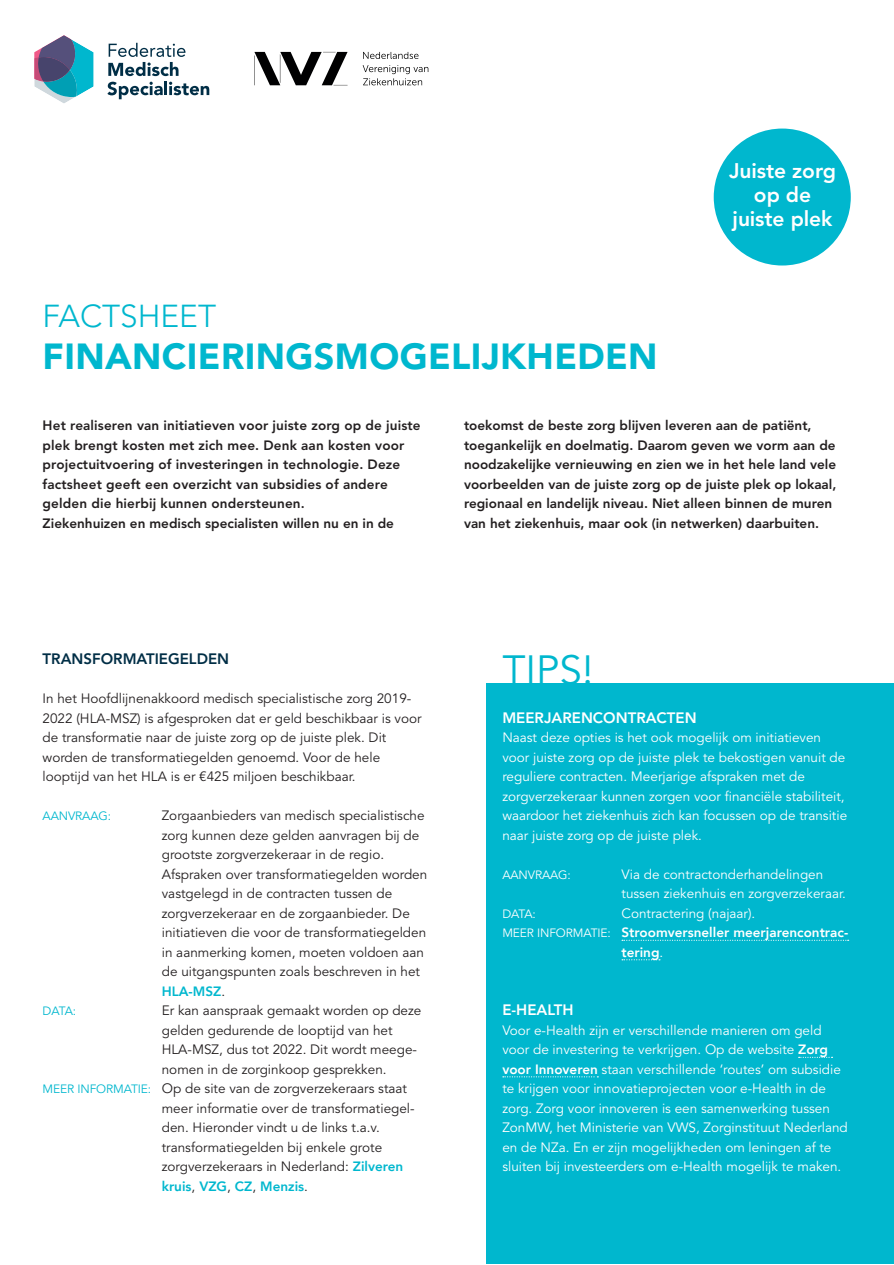
<style>
.page{position:relative;width:894px;height:1265px;background:#fff}
.page>*{position:absolute;margin:0;border:0;box-sizing:border-box;transform-origin:0 0}
.platte_tekst{font:40.5px "Avenir LT Std";color:#00b7ce}
.hoofdstuk_titel{font:900 36px "Avenir LT Std";letter-spacing:.01em;color:#00b7ce}
.hoofdstuk_titel-2{font:300 31.5px "Avenir LT Std";color:#00b7ce}
.hoofdstuk_titel-3{font:800 21px/24px "Avenir LT Std";letter-spacing:-.005em;color:#fff;text-align:center}
.flits_titel{font:800 15px "Avenir LT Std";color:#fff}
.flits_titel-2{font:800 15px "Avenir LT Std";color:#002e46}
.platte_tekst-2{font:13.5px/19.5px "Avenir LT Std";color:#231f20}
.platte_tekst-3{font:13.5px/19.5px "Avenir LT Std";color:#fff}
.platte_tekst-4{font:800 13.5px/19.5px "Avenir LT Std";color:#231f20}
.platte_tekst-5{font:800 13.5px/19.5px "Avenir";color:#fff}
.platte_tekst-6{font:12px "Avenir LT Std";letter-spacing:-.01em;color:#00b7ce}
.platte_tekst-7{font:12px "Avenir LT Std";letter-spacing:-.01em;color:#fff}
.s1{font-family:"Avenir";font-weight:800;color:#00b7ce}
.s2{font-size:12px;color:#00b7ce}
.s3{font-family:"Avenir LT Std";font-weight:400;font-size:12px}
.s4{font-family:"Avenir LT Std";font-weight:400}
.s5{font-family:"Avenir";font-weight:800}
</style>
<div class="page">
<div style="left:713px;top:129px;width:137px;height:136px;background:#00b7ce;border-radius:50%"></div>
<svg style="left:108px;top:43px;width:77px;height:33px"></svg>
<svg style="left:107px;top:82px;width:56px;height:17px"></svg>
<hr style="left:164px;top:81px;width:3px;height:14px;background:#002e46">
<svg style="left:169px;top:82px;width:40px;height:13px"></svg>
<svg style="left:34px;top:35px;width:60px;height:68px"></svg>
<svg style="left:254px;top:52px;width:93px;height:34px"></svg>
<svg style="left:363px;top:52px;width:55px;height:7px"></svg>
<svg style="left:362px;top:65px;width:66px;height:20px"></svg>
<div style="left:486px;top:683px;width:407px;height:581px;background:#00b7ce"></div>
<svg style="left:621px;top:939px;width:227px;height:2px"></svg>
<svg style="left:621px;top:959px;width:38px;height:1px"></svg>
<svg style="left:798px;top:1056px;width:34px;height:2px"></svg>
<svg style="left:502px;top:1076px;width:96px;height:1px"></svg>
<p class="hoofdstuk_titel-2" style="left:43px;top:298px;width:175px">FACTSHEET</p>
<p class="hoofdstuk_titel" style="left:43px;top:335px;width:616px">FINANCIERINGSMOGELIJKHEDEN</p>
<p class="hoofdstuk_titel-3" style="left:728px;top:158px;width:108px">Juiste zorg op de</p>
<p class="hoofdstuk_titel-3" style="left:732px;top:206px;width:101px">juiste plek</p>
<p class="platte_tekst-4" style="left:43px;top:416px;width:379px">Het realiseren van initiatieven voor juiste zorg op de juiste plek brengt kosten met zich mee. Denk aan kosten voor projectuitvoering of investeringen in technologie. Deze factsheet geeft een overzicht van subsidies of andere gelden die hierbij kunnen ondersteunen.</p>
<p class="platte_tekst-4" style="left:43px;top:513px;width:353px">Ziekenhuizen en medisch specialisten willen nu en in de</p>
<p class="platte_tekst-4" style="left:464px;top:416px;width:373px">toekomst de beste zorg blijven leveren aan de patiënt, toegankelijk en doelmatig. Daarom geven we vorm aan de noodzakelijke vernieuwing en zien we in het hele land vele voorbeelden van de juiste zorg op de juiste plek op lokaal, regionaal en landelijk niveau. Niet alleen binnen de muren van het ziekenhuis, maar ook (in netwerken) daarbuiten.</p>
<p class="flits_titel-2" style="left:43px;top:650px;width:188px">TRANSFORMATIEGELDEN</p>
<p class="platte_tekst-2" style="left:43px;top:689px;width:380px">In het Hoofdlijnenakkoord medisch specialistische zorg 2019- 2022 (HLA-MSZ) is afgesproken dat er geld beschikbaar is voor de transformatie naar de juiste zorg op de juiste plek. Dit worden de transformatiegelden genoemd. Voor de hele looptijd van het HLA is er €425 miljoen beschikbaar.</p>
<p class="platte_tekst-6" style="left:43px;top:809px;width:70px">AANVRAAG:</p>
<p class="platte_tekst-2" style="left:162px;top:806px;width:267px">Zorgaanbieders van medisch specialistische zorg kunnen deze gelden aanvragen bij de grootste zorgverzekeraar in de regio.<br>Afspraken over transformatiegelden worden vastgelegd in de contracten tussen de zorgverzekeraar en de zorgaanbieder. De initiatieven die voor de transformatiegelden in aanmerking komen, moeten voldoen aan de uitgangspunten zoals beschreven in het <span class="s1">HLA-MSZ</span>.</p>
<p class="platte_tekst-6" style="left:43px;top:1004px;width:35px">DATA:</p>
<p class="platte_tekst-2" style="left:162px;top:1001px;width:261px">Er kan aanspraak gemaakt worden op deze gelden gedurende de looptijd van het HLA-MSZ, dus tot 2022. Dit wordt meege&shy;nomen in de zorginkoop gesprekken.</p>
<p class="platte_tekst-2" style="left:162px;top:1079px;width:254px;text-indent:-119px"><span class="s2">MEER INFORMATIE:</span> Op de site van de zorgverzekeraars staat meer informatie over de transformatiegel&shy;den. Hieronder vindt u de links t.a.v. transformatiegelden bij enkele grote zorgverzekeraars in Nederland: <span class="s1">Zilveren kruis</span>, <span class="s1">VZG</span>, <span class="s1">CZ</span>, <span class="s1">Menzis</span>.</p>
<p class="platte_tekst" style="left:502px;top:646px;width:92px">TIPS!</p>
<p class="flits_titel" style="left:502px;top:708px;width:196px">MEERJARENCONTRACTEN</p>
<p class="platte_tekst-3" style="left:502px;top:728px;width:346px">Naast deze opties is het ook mogelijk om initiatieven voor juiste zorg op de juiste plek te bekostigen vanuit de reguliere contracten. Meerjarige afspraken met de zorgverzekeraar kunnen zorgen voor financiële stabiliteit, waardoor het ziekenhuis zich kan focussen op de transitie naar juiste zorg op de juiste plek.</p>
<p class="platte_tekst-7" style="left:502px;top:867px;width:70px">AANVRAAG:</p>
<p class="platte_tekst-3" style="left:621px;top:864px;width:226px">Via de contractonderhandelingen tussen ziekenhuis en zorgverzekeraar.</p>
<p class="platte_tekst-7" style="left:502px;top:906px;width:35px">DATA:</p>
<p class="platte_tekst-3" style="left:621px;top:903px;width:135px">Contractering (najaar).</p>
<p class="platte_tekst-5" style="left:621px;top:923px;width:228px;text-indent:-119px"><span class="s3">MEER INFORMATIE:</span> Stroomversneller meerjarencontrac&shy;tering<span class="s4">.</span></p>
<p class="flits_titel" style="left:502px;top:1001px;width:73px">E-HEALTH</p>
<p class="platte_tekst-3" style="left:502px;top:1020px;width:347px">Voor e-Health zijn er verschillende manieren om geld voor de investering te verkrijgen. Op de website <span class="s5">Zorg voor Innoveren</span> staan verschillende ‘routes’ om subsidie te krijgen voor innovatieprojecten voor e-Health in de zorg. Zorg voor innoveren is een samenwerking tussen ZonMW, het Ministerie van VWS, Zorginstituut Nederland en de NZa. En er zijn mogelijkheden om leningen af te sluiten bij investeerders om e-Health mogelijk te maken.</p>
</div>
